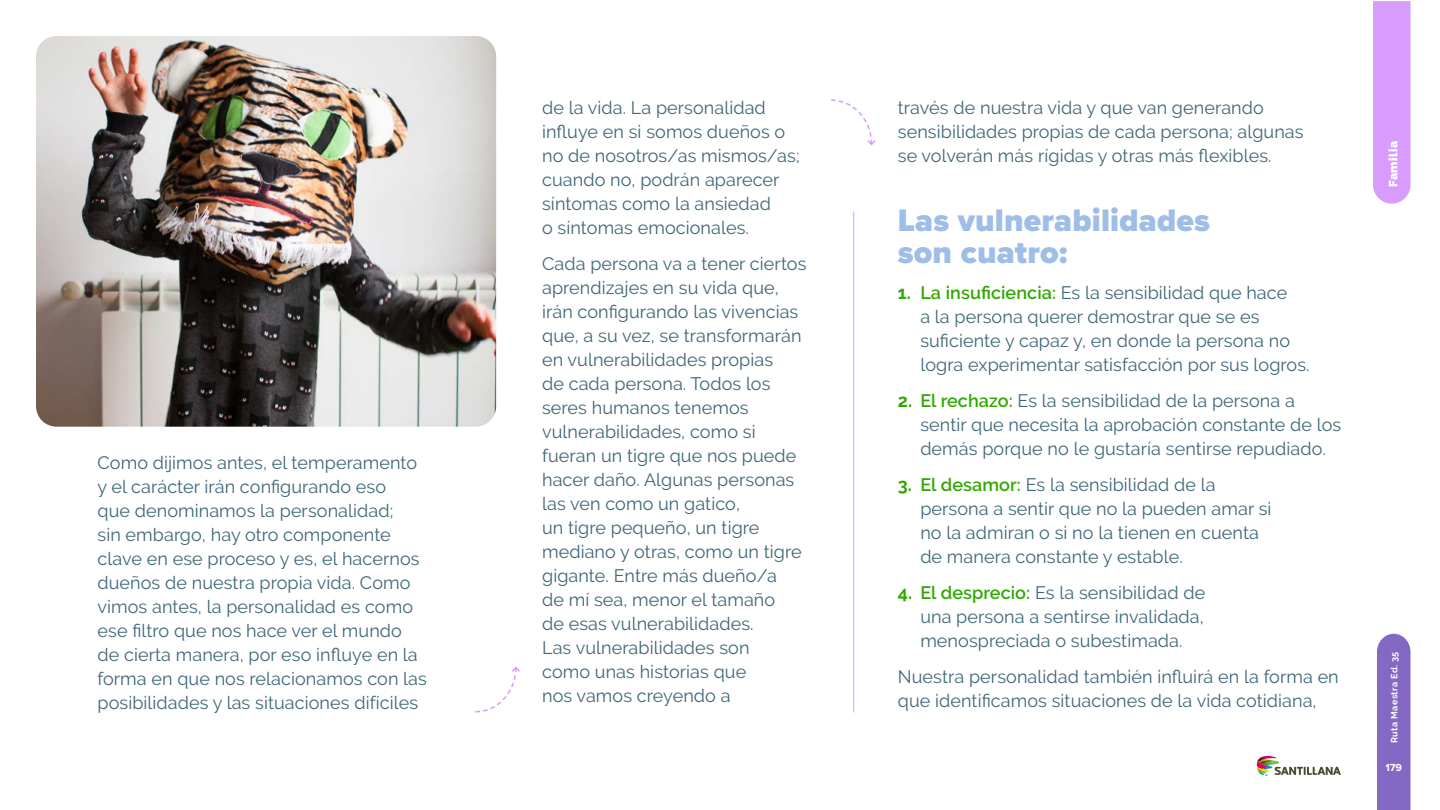
<style>
.page{position:relative;width:1440px;height:810px;background:#fff}
.page>*{position:absolute;margin:0;border:0;box-sizing:border-box;transform-origin:0 0}
.t1{font:900 32.25px/32.2px "Proxima Nova";letter-spacing:.005em;color:#9ebde7}
.t2{font:18px/24px "Raleway";letter-spacing:.005em;color:#3f6677}
.t3{font:900 12px "Raleway";letter-spacing:.04em;color:#fff}
.t4{font:700 10.65px "Proxima Nova";color:#fff}
.t5{font:700 9px "Raleway";letter-spacing:.04em;color:#fff}
.s1{font-weight:700;color:#31a800}
.s2{font-weight:600;color:#31a800}
</style>
<div class="page">
<img style="left:38px;top:37px;width:457px;height:388px">
<div style="left:35px;top:34px;width:463px;height:394px;border:2px solid #fff;border-radius:21px"></div>
<hr style="left:853px;top:212px;width:1px;height:501px;background:#d89cff">
<div style="left:1377px;top:634px;width:34px;height:176px;background:#8369c4"></div>
<svg style="left:1256px;top:755px;width:85px;height:21px"></svg>
<div style="left:1373px;top:1px;width:38px;height:203px;background:#d89cff"></div>
<svg style="left:475px;top:666px;width:45px;height:47px"></svg>
<svg style="left:831px;top:99px;width:45px;height:47px"></svg>
<p class="t2" style="left:98px;top:451px;width:331px">Como dijimos antes, el temperamento y el carácter irán configurando eso<br>que denominamos la personalidad;<br>sin embargo, hay otro componente clave en ese proceso y es, el hacernos dueños de nuestra propia vida. Como vimos antes, la personalidad es como ese filtro que nos hace ver el mundo de cierta manera, por eso influye en la forma en que nos relacionamos con las posibilidades y las situaciones difíciles</p>
<p class="t2" style="left:542px;top:96px;width:259px">de la vida. La personalidad influye en si somos dueños o no de nosotros/as mismos/as; cuando no, podrán aparecer síntomas como la ansiedad<br>o síntomas emocionales.</p>
<p class="t2" style="left:542px;top:252px;width:266px">Cada persona va a tener ciertos aprendizajes en su vida que, irán configurando las vivencias que, a su vez, se transformarán en vulnerabilidades propias<br>de cada persona. Todos los seres humanos tenemos vulnerabilidades, como si fueran un tigre que nos puede hacer daño. Algunas personas las ven como un gatico,<br>un tigre pequeño, un tigre mediano y otras, como un tigre gigante. Entre más dueño/a<br>de mí sea, menor el tamaño<br>de esas vulnerabilidades.<br>Las vulnerabilidades son<br>como unas historias que<br>nos vamos creyendo a</p>
<p class="t2" style="left:898px;top:96px;width:407px">través de nuestra vida y que van generando sensibilidades propias de cada persona; algunas se volverán más rígidas y otras más flexibles.</p>
<h1 class="t1" style="left:898px;top:204px;width:314px">Las vulnerabilidades son cuatro:</h1>
<p class="t2" style="left:920px;top:281px;width:391px;text-indent:-22px"><span class="s1">1.</span> <span class="s2">La insuficiencia:</span> Es la sensibilidad que hace<br>a la persona querer demostrar que se es suficiente y capaz y, en donde la persona no logra experimentar satisfacción por sus logros.</p>
<p class="t2" style="left:920px;top:389px;width:423px;text-indent:-22px"><span class="s1">2.</span> <span class="s2">El rechazo:</span> Es la sensibilidad de la persona a sentir que necesita la aprobación constante de los demás porque no le gustaría sentirse repudiado.</p>
<p class="t2" style="left:920px;top:472px;width:353px;text-indent:-22px"><span class="s1">3.</span> <span class="s2">El desamor:</span> Es la sensibilidad de la persona a sentir que no la pueden amar si no la admiran o si no la tienen en cuenta de manera constante y estable.</p>
<p class="t2" style="left:920px;top:580px;width:286px;text-align:justify;text-indent:-22px"><span class="s1">4.</span> <span class="s2">El desprecio:</span> Es la sensibilidad de una persona a sentirse invalidada, menospreciada o subestimada.</p>
<p class="t2" style="left:898px;top:664px;width:442px">Nuestra personalidad también influirá en la forma en que identificamos situaciones de la vida cotidiana,</p>
<p class="t3" style="left:1386px;top:187px;width:48px;rotate:-90deg">Familia</p>
<p class="t5" style="left:1389px;top:743px;width:92px;rotate:-90deg">Ruta Maestra Ed. 35</p>
<p class="t4" style="left:1385px;top:759px;width:18px">179</p>
</div>
